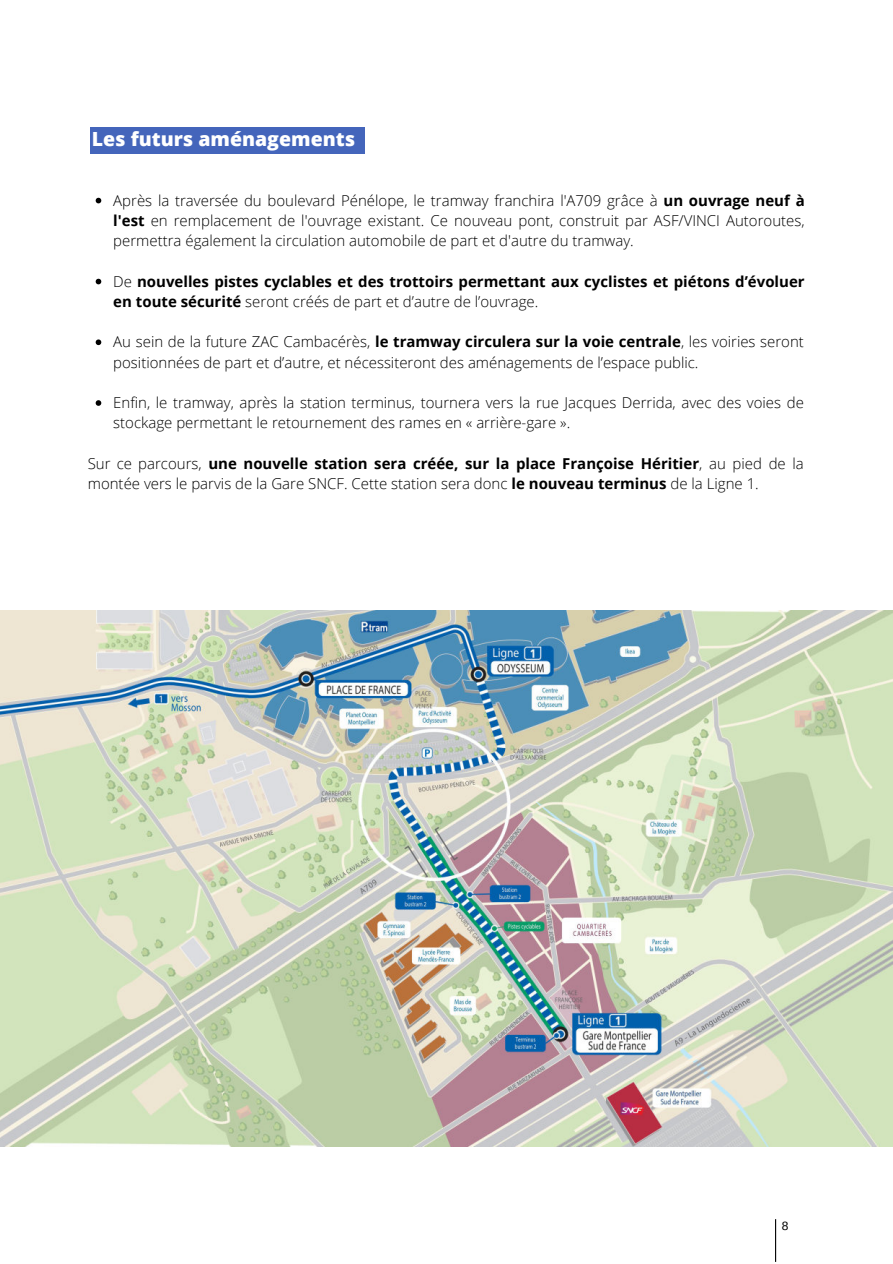
<style>
.page{position:relative;width:893px;height:1264px;background:#fff}
.page>*{position:absolute;margin:0;border:0;box-sizing:border-box;transform-origin:0 0}
.t1{font:800 19.5px "Open Sans";color:#fff}
.t2{font:300 15px/20.2px "Open Sans";color:#000}
.t3{font:700 15px/20.2px "Open Sans";color:#000}
.t4{font:12px "Arimo";color:#000}
.s1{font-weight:700}
.s2{font-weight:300}
</style>
<div class="page">
<div style="left:91px;top:127px;width:274px;height:27px;background:#4465bb"></div>
<img style="left:0;top:611px;width:892px;height:535px">
<hr style="left:775px;top:1219px;width:1px;height:42px;background:#000">
<svg style="left:96px;top:198px;width:5px;height:5px"></svg>
<svg style="left:96px;top:279px;width:5px;height:5px"></svg>
<svg style="left:96px;top:339px;width:5px;height:6px"></svg>
<svg style="left:96px;top:400px;width:5px;height:6px"></svg>
<h1 class="t1" style="left:92px;top:125px;width:265px">Les futurs aménagements</h1>
<p class="t2" style="left:113px;top:190px;width:693px;text-align:justify">Après la traversée du boulevard Pénélope, le tramway franchira l'A709 grâce à <span class="s1">un ouvrage neuf à l'est</span> en remplacement de l'ouvrage existant. Ce nouveau pont, construit par ASF/VINCI Autoroutes, permettra également la circulation automobile de part et d'autre du tramway.</p>
<p class="t3" style="left:113px;top:271px;width:693px"><span class="s2">De</span> nouvelles pistes cyclables et des trottoirs permettant aux cyclistes et piétons d’évoluer en toute sécurité <span class="s2">seront créés de part et d’autre de l’ouvrage.</span></p>
<p class="t2" style="left:113px;top:331px;width:692px">Au sein de la future ZAC Cambacérès, <span class="s1">le tramway circulera sur la voie centrale</span>, les voiries seront positionnées de part et d’autre, et nécessiteront des aménagements de l’espace public.</p>
<p class="t2" style="left:113px;top:392px;width:692px">Enfin, le tramway, après la station terminus, tournera vers la rue Jacques Derrida, avec des voies de stockage permettant le retournement des rames en « arrière-gare ».</p>
<p class="t2" style="left:88px;top:453px;width:717px">Sur ce parcours, <span class="s1">une nouvelle station sera créée, sur la place Françoise Héritier</span>, au pied de la montée vers le parvis de la Gare SNCF. Cette station sera donc <span class="s1">le nouveau terminus</span> de la Ligne 1.</p>
<p class="t4" style="left:781px;top:1218px;width:8px">8</p>
</div>
